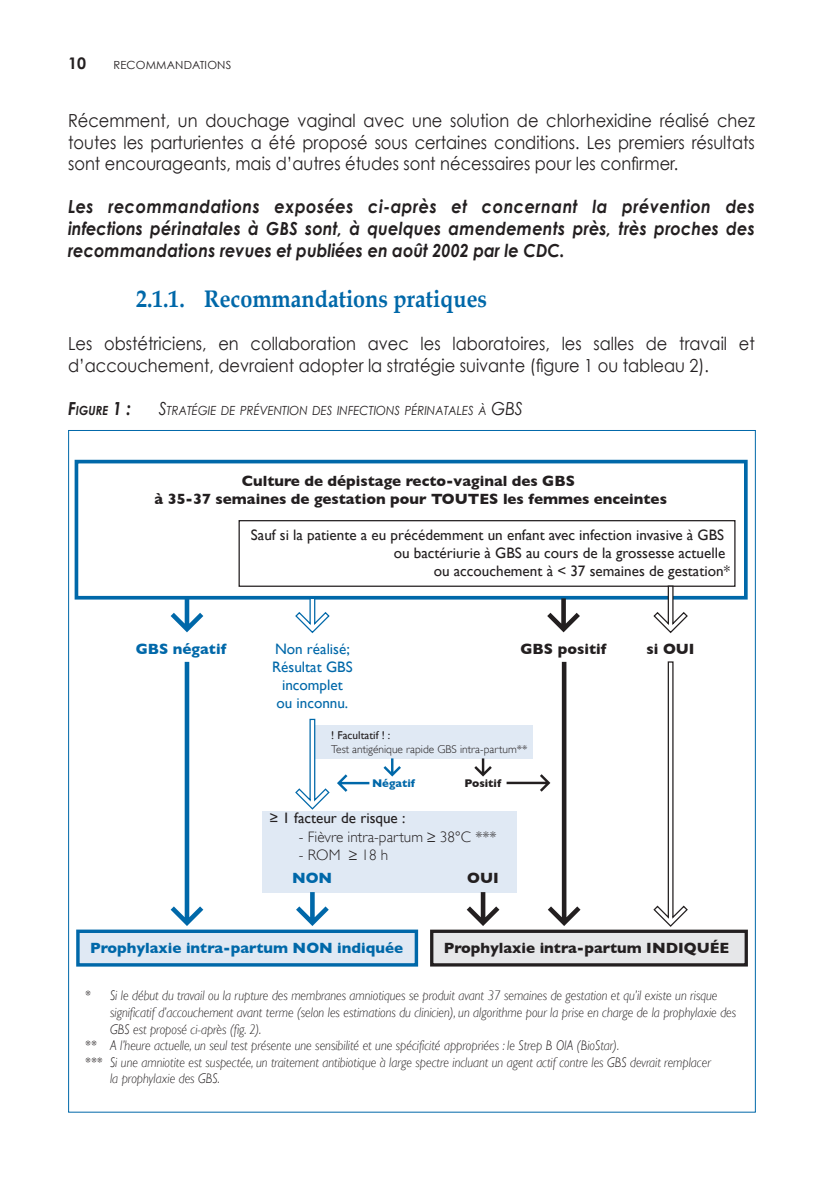
<style>
.page{position:relative;width:840px;height:1191px;background:#fff}
.page>*{position:absolute;margin:0;border:0;box-sizing:border-box;transform-origin:0 0}
.t1{font:700 24px "Book Antiqua";color:#0068a9;scale:.9 1}
.t2{font:18px/21.6px "Century Gothic";color:#231f20;text-align:justify;scale:.9 1}
.t3{font:italic 700 18px/21.6px "Century Gothic";color:#231f20;text-align:justify;scale:.9 1}
.t4{font:700 16px "Century Gothic";color:#231f20}
.t5{font:15.2px "Gill Sans";color:#231f20}
.t6{font:700 15.2px/18.2px "Gill Sans";color:#231f20;text-align:center}
.t7{font:700 15.2px "Gill Sans";color:#0068a9}
.t8{font:15.2px/18.2px "Gill Sans";color:#0068a9;text-align:center}
.t9{font:300 15.2px "Gill Sans";color:#231f20}
.t10{font:italic 300 13.8px "Gill Sans";color:#231f20;scale:.9 1}
.t11{font:italic 12.6px "Century Gothic";color:#231f20;scale:.9 1}
.t12{font:italic 700 12.6px "Century Gothic";color:#231f20;scale:.9 1}
.t13{font:300 11.4px "Gill Sans";color:#231f20}
.t14{font:11.4px "Gill Sans";color:#231f20}
.t15{font:700 11.4px "Gill Sans";color:#0068a9}
.t16{font:700 11.4px "Gill Sans";color:#231f20}
.t17{font:11.2px "Century Gothic";letter-spacing:.015em;color:#231f20}
.s1{font-size:18px}
</style>
<div class="page">
<div style="left:312px;top:725px;width:220px;height:33px;background:#e0e9f4"></div>
<div style="left:262px;top:810px;width:254px;height:82px;background:#e0e9f4"></div>
<div style="left:78px;top:931px;width:338px;height:34px;background:#e0e9f4"></div>
<div style="left:76px;top:929px;width:342px;height:37px;border:3px solid #0068a9"></div>
<div style="left:431px;top:931px;width:314px;height:34px;background:#e6e7e9"></div>
<div style="left:430px;top:929px;width:317px;height:37px;border:3px solid #231f20"></div>
<div style="left:75px;top:460px;width:672px;height:139px;border:4px solid #0068a9"></div>
<div style="left:238px;top:520px;width:497px;height:67px;border:1px solid #231f20"></div>
<svg style="left:652px;top:585px;width:36px;height:49px"></svg>
<svg style="left:653px;top:661px;width:35px;height:266px"></svg>
<svg style="left:547px;top:598px;width:32px;height:34px"></svg>
<svg style="left:294px;top:597px;width:36px;height:37px"></svg>
<svg style="left:296px;top:892px;width:32px;height:34px"></svg>
<svg style="left:466px;top:892px;width:33px;height:34px"></svg>
<svg style="left:337px;top:774px;width:32px;height:18px"></svg>
<svg style="left:383px;top:758px;width:18px;height:18px"></svg>
<svg style="left:474px;top:758px;width:17px;height:18px"></svg>
<svg style="left:170px;top:598px;width:33px;height:34px"></svg>
<svg style="left:170px;top:662px;width:33px;height:264px"></svg>
<svg style="left:506px;top:662px;width:74px;height:264px"></svg>
<svg style="left:295px;top:718px;width:35px;height:92px"></svg>
<p class="t4" style="left:68px;top:53px;width:19px">10</p>
<p class="t17" style="left:113px;top:57px;width:119px">RECOMMANDATIONS</p>
<p class="t2" style="left:68px;top:109px;width:764px">Récemment, un douchage vaginal avec une solution de chlorhexidine réalisé chez toutes les parturientes a été proposé sous certaines conditions. Les premiers résultats sont encourageants, mais d’autres études sont nécessaires pour les confirmer.</p>
<h2 class="t3" style="left:68px;top:195px;width:764px">Les recommandations exposées ci-après et concernant la prévention des infections périnatales à GBS sont, à quelques amendements près, très proches des recommandations revues et publiées en août 2002 par le CDC.</h2>
<h1 class="t1" style="left:136px;top:285px;width:391px">2.1.1. Recommandations pratiques</h1>
<h2 class="t2" style="left:68px;top:332px;width:764px">Les obstétriciens, en collaboration avec les laboratoires, les salles de travail et d’accouchement, devraient adopter la stratégie suivante (figure 1 ou tableau 2).</h2>
<p class="t12" style="left:68px;top:402px;width:71px"><span class="s1">F</span>IGURE <span class="s1">1 :</span></p>
<p class="t11" style="left:159px;top:402px;width:405px"><span class="s1">S</span>TRATÉGIE DE PRÉVENTION DES INFECTIONS PÉRINATALES À <span class="s1">GBS</span></p>
<p class="t6" style="left:154px;top:471px;width:513px">Culture de dépistage recto-vaginal des GBS<br>à 35-37 semaines de gestation pour TOUTES les femmes enceintes</p>
<p class="t5" style="left:251px;top:526px;width:474px">Sauf si la patiente a eu précédemment un enfant avec infection invasive à GBS</p>
<p class="t5" style="left:393px;top:544px;width:333px">ou bactériurie à GBS au cours de la grossesse actuelle</p>
<p class="t5" style="left:433px;top:562px;width:297px">ou accouchement à &lt; 37 semaines de gestation*</p>
<p class="t7" style="left:136px;top:640px;width:92px">GBS négatif</p>
<p class="t8" style="left:275px;top:639px;width:76px">Non réalisé;</p>
<p class="t6" style="left:646px;top:639px;width:50px">si OUI</p>
<p class="t8" style="left:272px;top:658px;width:82px">Résultat GBS incomplet<br>ou inconnu.</p>
<p class="t6" style="left:520px;top:639px;width:87px">GBS positif</p>
<p class="t14" style="left:331px;top:728px;width:61px">! Facultatif ! :</p>
<p class="t13" style="left:331px;top:742px;width:197px">Test antigénique rapide GBS intra-partum**</p>
<p class="t15" style="left:372px;top:776px;width:45px">Négatif</p>
<p class="t16" style="left:464px;top:776px;width:38px">Positif</p>
<p class="t5" style="left:269px;top:809px;width:137px">≥ 1 facteur de risque :</p>
<p class="t9" style="left:299px;top:828px;width:199px">- Fièvre intra-partum ≥ 38°C ***</p>
<p class="t9" style="left:299px;top:846px;width:91px">- ROM ≥ 18 h</p>
<p class="t7" style="left:292px;top:868px;width:42px">NON</p>
<p class="t6" style="left:467px;top:868px;width:33px">OUI</p>
<p class="t7" style="left:90px;top:939px;width:314px">Prophylaxie intra-partum NON indiquée</p>
<p class="t6" style="left:443px;top:939px;width:287px">Prophylaxie intra-partum INDIQUÉE</p>
<p class="t10" style="left:85px;top:988px;width:704px">* Si le début du travail ou la rupture des membranes amniotiques se produit avant 37 semaines de gestation et qu’il existe un risque</p>
<p class="t10" style="left:110px;top:1004px;width:696px">significatif d’accouchement avant terme (selon les estimations du clinicien), un algorithme pour la prise en charge de la prophylaxie des</p>
<p class="t10" style="left:110px;top:1021px;width:169px">GBS est proposé ci-après (fig. 2).</p>
<p class="t10" style="left:85px;top:1037px;width:594px">** A l’heure actuelle, un seul test présente une sensibilité et une spécificité appropriées : le Strep B OIA (BioStar).</p>
<p class="t10" style="left:85px;top:1054px;width:696px">*** Si une amniotite est suspectée, un traitement antibiotique à large spectre incluant un agent actif contre les GBS devrait remplacer</p>
<p class="t10" style="left:110px;top:1071px;width:123px">la prophylaxie des GBS.</p>
</div>
